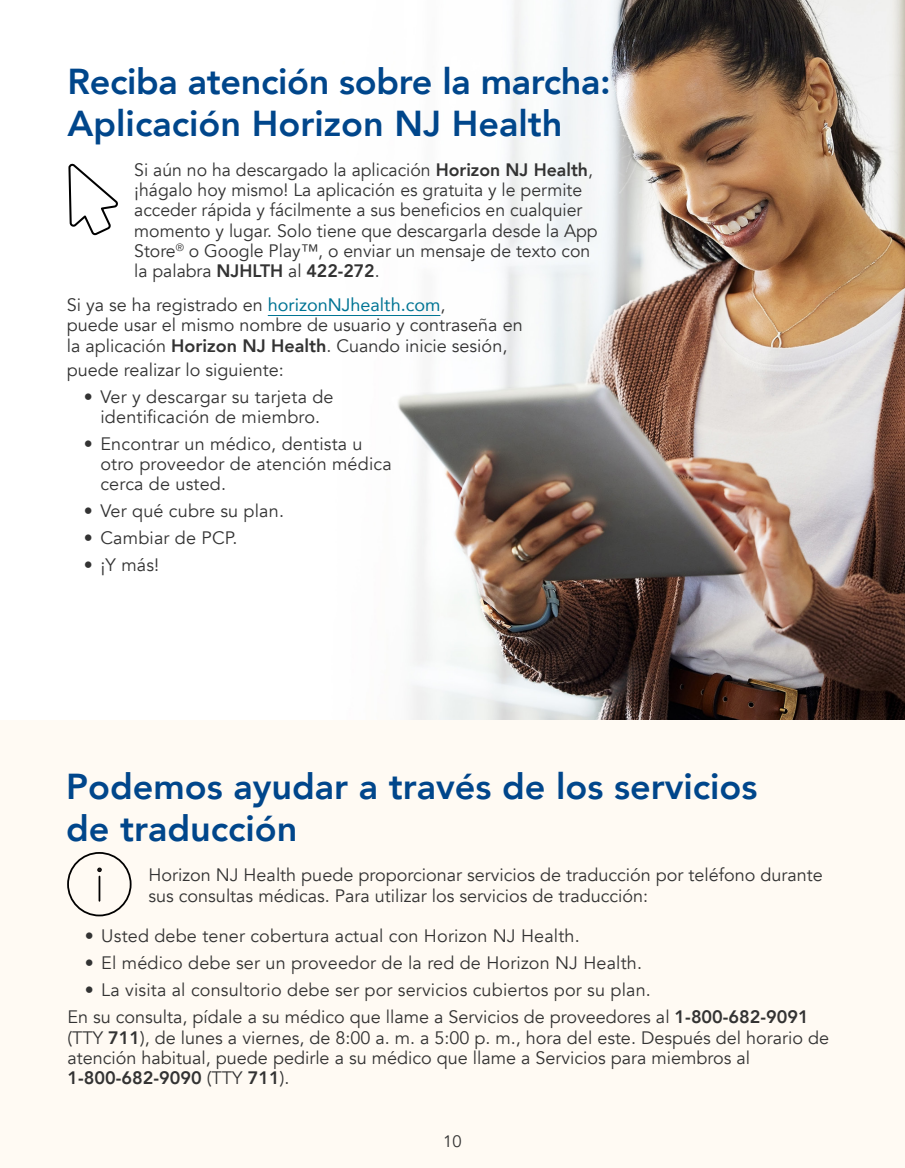
<style>
.page{position:relative;width:905px;height:1168px;background:#fff}
.page>*{position:absolute;margin:0;border:0;box-sizing:border-box;transform-origin:0 0}
.t1{font:800 36px/42px "Avenir";color:#00468b}
.t2{font:18px/20.2px "Avenir";color:#333}
.t3{font:16.5px "Avenir";color:#333}
.s1{font-weight:800}
.s2{color:#007494}
</style>
<div class="page">
<img style="left:398px;top:0;width:506px;height:720px">
<div style="left:0;top:720px;width:904px;height:448px;background:#fffaf3"></div>
<hr style="left:268px;top:315px;width:172px;height:1px;background:#007494">
<svg style="left:68px;top:164px;width:50px;height:71px"></svg>
<svg style="left:67px;top:852px;width:64px;height:64px"></svg>
<h1 class="t1" style="left:68px;top:60px;width:544px">Reciba atención sobre la marcha:<br>Aplicación Horizon NJ Health</h1>
<p class="t2" style="left:134px;top:160px;width:465px">Si aún no ha descargado la aplicación <span class="s1">Horizon NJ Health</span>, ¡hágalo hoy mismo! La aplicación es gratuita y le permite acceder rápida y fácilmente a sus beneficios en cualquier momento y lugar. Solo tiene que descargarla desde la App Store<sup>®</sup> o Google Play™, o enviar un mensaje de texto con la palabra <span class="s1">NJHLTH</span> al <span class="s1">422-272</span>.</p>
<p class="t2" style="left:67px;top:295px;width:457px">Si ya se ha registrado en <span class="s2">horizonNJhealth.com</span>,<br>puede usar el mismo nombre de usuario y contraseña en la aplicación <span class="s1">Horizon NJ Health</span>. Cuando inicie sesión,</p>
<p class="t2" style="left:67px;top:359px;width:218px">puede realizar lo siguiente:</p>
<p class="t2" style="left:84px;top:386px;width:251px;text-align:center">• Ver y descargar su tarjeta de identificación de miembro.</p>
<p class="t2" style="left:100px;top:434px;width:293px;text-indent:-16px">• Encontrar un médico, dentista u otro proveedor de atención médica cerca de usted.</p>
<p class="t2" style="left:84px;top:501px;width:201px">• Ver qué cubre su plan.</p>
<p class="t2" style="left:84px;top:528px;width:155px">• Cambiar de PCP.</p>
<p class="t2" style="left:84px;top:555px;width:77px">• ¡Y más!</p>
<h1 class="t1" style="left:66px;top:766px;width:693px">Podemos ayudar a través de los servicios de traducción</h1>
<p class="t2" style="left:148px;top:865px;width:675px">Horizon NJ Health puede proporcionar servicios de traducción por teléfono durante sus consultas médicas. Para utilizar los servicios de traducción:</p>
<p class="t2" style="left:85px;top:926px;width:496px">• Usted debe tener cobertura actual con Horizon NJ Health.</p>
<p class="t2" style="left:85px;top:953px;width:559px">• El médico debe ser un proveedor de la red de Horizon NJ Health.</p>
<p class="t2" style="left:68px;top:977px;width:743px;line-height:27px;text-indent:17px">• La visita al consultorio debe ser por servicios cubiertos por su plan.<br>En su consulta, pídale a su médico que llame a Servicios de proveedores al <span class="s1">1-800-682-9091</span></p>
<p class="t2" style="left:68px;top:1027px;width:763px">(TTY <span class="s1">711</span>), de lunes a viernes, de 8:00 a. m. a 5:00 p. m., hora del este. Después del horario de atención habitual, puede pedirle a su médico que llame a Servicios para miembros al<br><span class="s1">1-800-682-9090</span> (TTY <span class="s1">711</span>).</p>
<p class="t3" style="left:443px;top:1132px;width:20px">10</p>
</div>
